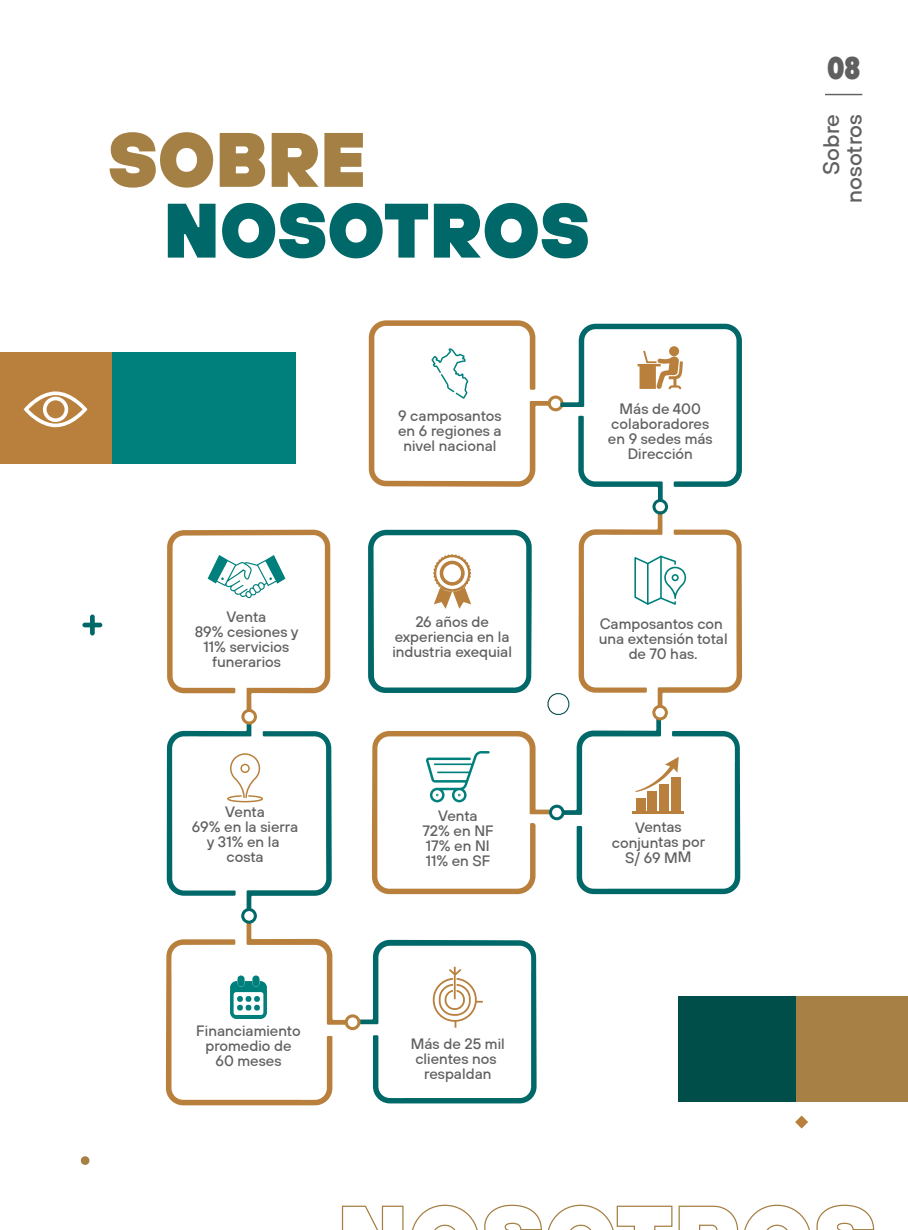
<style>
.page{position:relative;width:908px;height:1230px;background:#fff}
.page>*{position:absolute;margin:0;border:0;box-sizing:border-box;transform-origin:0 0}
.t1{font:900 77px "TT Hoves Pro Trial";color:#006868}
.t2{font:900 77px "TT Hoves Pro Trial";color:#a58045}
.t3{font:31.25px "TT Hoves Pro Trial Variable";color:#606060}
.t4{font:22.5px/22.5px "TT Hoves Pro Trial Variable";color:#606060;text-align:right}
.t5{font:15px/15px "TT Hoves Pro Trial Variable";color:#606060;text-align:center}
</style>
<div class="page">
<svg style="left:80px;top:1156px;width:10px;height:9px"></svg>
<svg style="left:82px;top:614px;width:20px;height:21px"></svg>
<svg style="left:341px;top:1205px;width:63px;height:25px"></svg>
<svg style="left:412px;top:1204px;width:463px;height:26px"></svg>
<svg style="left:795px;top:1115px;width:13px;height:13px"></svg>
<div style="left:796px;top:996px;width:112px;height:105px;background:#a68045"></div>
<div style="left:678px;top:996px;width:118px;height:105px;background:#004e49"></div>
<div style="left:111px;top:352px;width:185px;height:112px;background:#00807d"></div>
<div style="left:0;top:352px;width:111px;height:112px;background:#b8803c"></div>
<svg style="left:24px;top:391px;width:63px;height:36px"></svg>
<hr style="left:825px;top:94px;width:37px;height:1px;background:#606060">
<svg style="left:166px;top:320px;width:576px;height:785px"></svg>
<h1 class="t2" style="left:108px;top:107px;width:259px">SOBRE</h1>
<h1 class="t1" style="left:164px;top:178px;width:428px">NOSOTROS</h1>
<p class="t5" style="left:398px;top:408px;width:105px">9 camposantos en 6 regiones a nivel nacional</p>
<p class="t5" style="left:608px;top:401px;width:106px">Más de 400 colaboradores en 9 sedes más<br>Dirección</p>
<p class="t5" style="left:195px;top:609px;width:105px">Venta<br>89% cesiones y<br>11% servicios funerarios</p>
<p class="t5" style="left:392px;top:614px;width:121px">26 años de experiencia en la industria exequial</p>
<p class="t5" style="left:599px;top:616px;width:130px">Camposantos con una extensión total de 70 has.</p>
<p class="t5" style="left:192px;top:804px;width:108px">Venta<br>69% en la sierra y 31% en la costa</p>
<p class="t5" style="left:196px;top:1023px;width:106px">Financiamiento promedio de<br>60 meses</p>
<p class="t5" style="left:422px;top:807px;width:73px">Venta<br>72% en NF<br>17% en NI<br>11% en SF</p>
<p class="t5" style="left:612px;top:819px;width:95px">Ventas conjuntas por<br>S/ 69 MM</p>
<p class="t5" style="left:411px;top:1035px;width:95px">Más de 25 mil clientes nos respaldan</p>
<h2 class="t3" style="left:827px;top:48px;width:35px">08</h2>
<h3 class="t4" style="left:819px;top:203px;width:91px;rotate:-90deg">Sobre nosotros</h3>
</div>
